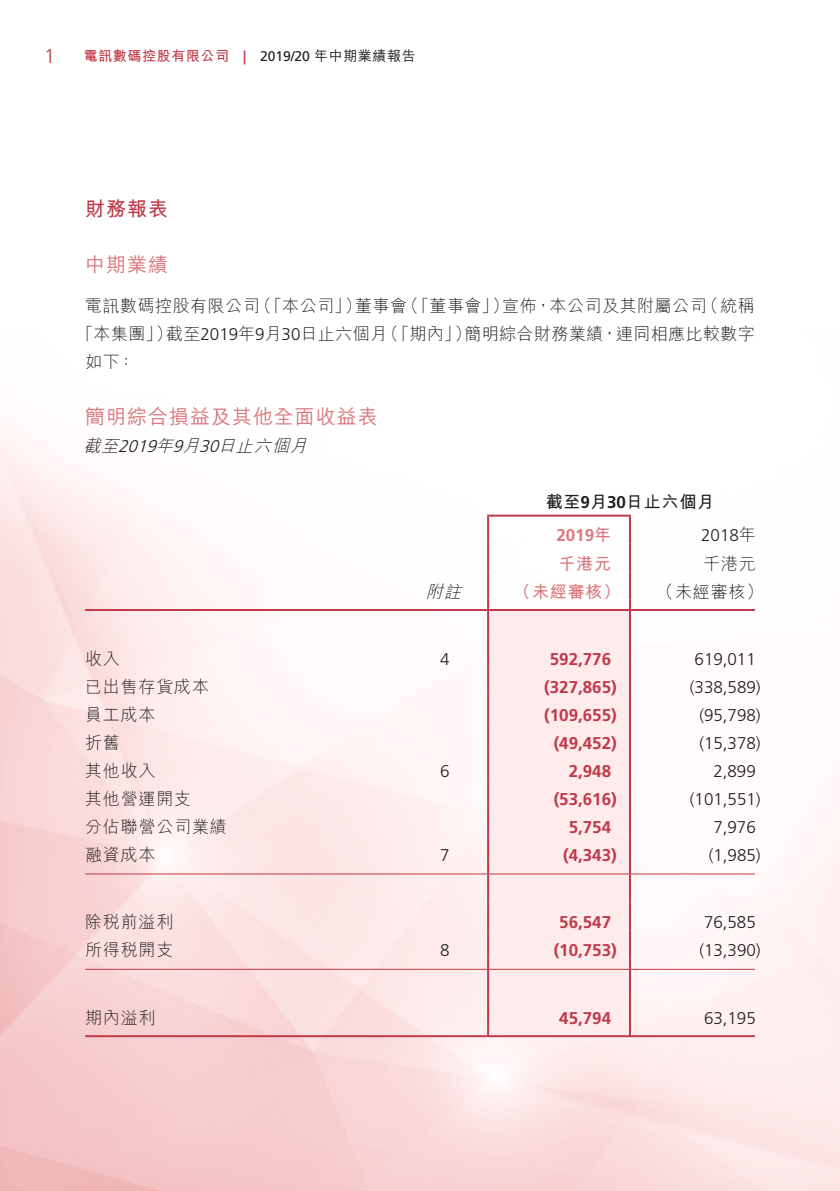
<style>
.page{position:relative;width:840px;height:1191px;background:#fff}
.page>*{position:absolute;margin:0;border:0;box-sizing:border-box;transform-origin:0 0}
.Heading_2{font:500 20px "M Hei HK";letter-spacing:.05em;color:#da787d}
.Heading_1{font:700 20px "M Hei HK";color:#bf3a4a}
.t1{font:300 20px "Frutiger LT Std";color:#bf3a4a}
.Body_Text{font:300 17px/28px "M Hei HK";letter-spacing:.04em;color:#231f20}
.Body_Text-2{font:300 17px "Frutiger LT Std";color:#231f20}
.Body_Text-3{font:700 17px "Frutiger LT Std";color:#bf3a4a}
.Body_Text-4{font:300 17px "M Hei HK";letter-spacing:.02em;color:#231f20}
.Body_Text-5{font:italic 300 17px "M Hei HK";color:#231f20}
.Body_Text-6{font:700 17px "M Hei HK";letter-spacing:.05em;color:#231f20}
.Body_Text-7{font:700 17px "M Hei HK";letter-spacing:.05em;color:#da787d}
.Body_Text-8{font:italic 300 17px "Frutiger LT Std";color:#231f20}
.Body_Text-9{font:700 17px "Frutiger LT Std";color:#da787d}
.t2{font:14px "Frutiger LT Std";letter-spacing:-.005em;color:#231f20}
.t3{font:700 14px "M Hei HK";letter-spacing:.045em;color:#bf3a4a}
.t4{font:700 14px "Frutiger LT Std";color:#bf3a4a}
.s1{font-family:"M Hei HK";font-weight:500}
.s2{font-family:"Frutiger LT Std"}
.s3{font-family:"M Hei HK"}
</style>
<div class="page">
<img style="left:0;top:438px;width:839px;height:753px">
<div style="left:489px;top:611px;width:139px;height:424px;background:#feebec"></div>
<hr style="left:487px;top:611px;width:2px;height:28px;background:#bf3a4a">
<hr style="left:628px;top:611px;width:2px;height:28px;background:#bf3a4a">
<hr style="left:487px;top:514px;width:143px;height:2px;background:#bf3a4a">
<hr style="left:487px;top:516px;width:2px;height:27px;background:#bf3a4a">
<hr style="left:628px;top:516px;width:2px;height:27px;background:#bf3a4a">
<hr style="left:487px;top:543px;width:2px;height:28px;background:#bf3a4a">
<hr style="left:628px;top:543px;width:2px;height:28px;background:#bf3a4a">
<hr style="left:487px;top:571px;width:2px;height:28px;background:#bf3a4a">
<hr style="left:628px;top:571px;width:2px;height:28px;background:#bf3a4a">
<svg style="left:487px;top:863px;width:2px;height:11px"></svg>
<svg style="left:628px;top:863px;width:2px;height:11px"></svg>
<svg style="left:487px;top:958px;width:2px;height:11px"></svg>
<svg style="left:628px;top:958px;width:2px;height:11px"></svg>
<svg style="left:487px;top:1025px;width:2px;height:12px"></svg>
<svg style="left:628px;top:1025px;width:2px;height:12px"></svg>
<svg style="left:487px;top:599px;width:2px;height:12px"></svg>
<svg style="left:628px;top:599px;width:2px;height:12px"></svg>
<hr style="left:628px;top:639px;width:2px;height:28px;background:#bf3a4a">
<hr style="left:628px;top:667px;width:2px;height:28px;background:#bf3a4a">
<hr style="left:628px;top:695px;width:2px;height:28px;background:#bf3a4a">
<hr style="left:628px;top:723px;width:2px;height:28px;background:#bf3a4a">
<hr style="left:628px;top:751px;width:2px;height:28px;background:#bf3a4a">
<hr style="left:628px;top:779px;width:2px;height:28px;background:#bf3a4a">
<hr style="left:628px;top:807px;width:2px;height:28px;background:#bf3a4a">
<hr style="left:628px;top:835px;width:2px;height:28px;background:#bf3a4a">
<hr style="left:628px;top:874px;width:2px;height:28px;background:#bf3a4a">
<hr style="left:628px;top:902px;width:2px;height:28px;background:#bf3a4a">
<hr style="left:628px;top:930px;width:2px;height:28px;background:#bf3a4a">
<hr style="left:628px;top:969px;width:2px;height:28px;background:#bf3a4a">
<hr style="left:628px;top:997px;width:2px;height:28px;background:#bf3a4a">
<hr style="left:487px;top:639px;width:2px;height:28px;background:#bf3a4a">
<hr style="left:487px;top:667px;width:2px;height:28px;background:#bf3a4a">
<hr style="left:487px;top:695px;width:2px;height:28px;background:#bf3a4a">
<hr style="left:487px;top:723px;width:2px;height:28px;background:#bf3a4a">
<hr style="left:487px;top:751px;width:2px;height:28px;background:#bf3a4a">
<hr style="left:487px;top:779px;width:2px;height:28px;background:#bf3a4a">
<hr style="left:487px;top:807px;width:2px;height:28px;background:#bf3a4a">
<hr style="left:487px;top:835px;width:2px;height:28px;background:#bf3a4a">
<hr style="left:487px;top:874px;width:2px;height:28px;background:#bf3a4a">
<hr style="left:487px;top:902px;width:2px;height:28px;background:#bf3a4a">
<hr style="left:487px;top:930px;width:2px;height:28px;background:#bf3a4a">
<hr style="left:487px;top:969px;width:2px;height:28px;background:#bf3a4a">
<hr style="left:487px;top:997px;width:2px;height:28px;background:#bf3a4a">
<hr style="left:85px;top:609px;width:318px;height:2px;background:#bf3a4a">
<hr style="left:403px;top:609px;width:84px;height:2px;background:#bf3a4a">
<hr style="left:489px;top:609px;width:139px;height:2px;background:#bf3a4a">
<hr style="left:630px;top:609px;width:124px;height:2px;background:#bf3a4a">
<hr style="left:85px;top:873px;width:318px;height:1px;background:#bf3a4a">
<hr style="left:403px;top:873px;width:84px;height:1px;background:#bf3a4a">
<hr style="left:489px;top:873px;width:139px;height:1px;background:#bf3a4a">
<hr style="left:630px;top:873px;width:124px;height:1px;background:#bf3a4a">
<hr style="left:85px;top:968px;width:318px;height:1px;background:#bf3a4a">
<hr style="left:403px;top:968px;width:84px;height:1px;background:#bf3a4a">
<hr style="left:489px;top:968px;width:139px;height:1px;background:#bf3a4a">
<hr style="left:630px;top:968px;width:124px;height:1px;background:#bf3a4a">
<hr style="left:85px;top:1035px;width:318px;height:2px;background:#bf3a4a">
<hr style="left:403px;top:1035px;width:84px;height:2px;background:#bf3a4a">
<hr style="left:489px;top:1035px;width:139px;height:2px;background:#bf3a4a">
<hr style="left:630px;top:1035px;width:124px;height:2px;background:#bf3a4a">
<p class="t1" style="left:44px;top:45px;width:13px">1</p>
<p class="t3" style="left:84px;top:46px;width:147px">電訊數碼控股有限公司</p>
<p class="t4" style="left:243px;top:48px;width:5px">|</p>
<p class="t2" style="left:260px;top:48px;width:157px">2019/20 <span class="s1">年中期業績報告</span></p>
<p class="Heading_1" style="left:85px;top:194px;width:84px">財務報表</p>
<p class="Heading_2" style="left:85px;top:250px;width:84px">中期業績</p>
<p class="Body_Text" style="left:254px;top:291px;width:109px">（「本公司」）</p>
<p class="Body_Text" style="left:402px;top:291px;width:109px">（「董事會」）</p>
<p class="Body_Text" style="left:701px;top:291px;width:55px">（統稱</p>
<p class="Body_Text" style="left:502px;top:291px;width:206px">宣佈，本公司及其附屬公司</p>
<p class="Body_Text" style="left:355px;top:291px;width:54px">董事會</p>
<p class="Body_Text" style="left:85px;top:291px;width:176px">電訊數碼控股有限公司</p>
<p class="Body_Text" style="left:85px;top:319px;width:89px;text-indent:-8px">「本集團」）如下：</p>
<p class="Heading_2" style="left:85px;top:402px;width:294px">簡明綜合損益及其他全面收益表</p>
<p class="Body_Text-5" style="left:218px;top:437px;width:94px">日止六個月</p>
<p class="Body_Text-4" style="left:166px;top:325px;width:222px">截至<span class="s2">2019</span>年月<span class="s2">9 30</span>日止六個月</p>
<p class="Body_Text-5" style="left:156px;top:437px;width:23px">年</p>
<p class="Body_Text-5" style="left:83px;top:437px;width:41px">截至</p>
<p class="Body_Text-5" style="left:173px;top:437px;width:32px">月<span class="s2">9</span></p>
<p class="Body_Text-8" style="left:118px;top:436px;width:44px">2019</p>
<p class="Body_Text-8" style="left:199px;top:436px;width:26px">30</p>
<p class="Body_Text" style="left:381px;top:319px;width:91px">（「期內」）</p>
<p class="Body_Text-4" style="left:464px;top:325px;width:291px">簡明綜合財務業績，連同相應比較數字</p>
<p class="Body_Text-5" style="left:425px;top:582px;width:41px">附註</p>
<p class="Body_Text-6" style="left:545px;top:489px;width:170px">截至月<span class="s2">9 30</span>日止六個月</p>
<p class="Body_Text-2" style="left:700px;top:526px;width:56px">2018<span class="s3">年</span></p>
<p class="Body_Text-9" style="left:556px;top:525px;width:56px">2019<span class="s3">年</span></p>
<p class="Body_Text-7" style="left:558px;top:551px;width:54px">千港元</p>
<p class="Body_Text-7" style="left:513px;top:579px;width:108px">（未經審核）</p>
<p class="Body_Text" style="left:702px;top:549px;width:54px">千港元</p>
<p class="Body_Text" style="left:656px;top:577px;width:108px">（未經審核(</p>
<p class="Body_Text" style="left:85px;top:644px;width:36px">收入</p>
<p class="Body_Text-2" style="left:440px;top:649px;width:11px">4</p>
<p class="Body_Text-3" style="left:549px;top:649px;width:63px">592,776</p>
<p class="Body_Text-2" style="left:694px;top:649px;width:63px">619,011</p>
<p class="Body_Text" style="left:85px;top:672px;width:125px">已出售存貨成本</p>
<p class="Body_Text-3" style="left:544px;top:677px;width:74px">)327,865(</p>
<p class="Body_Text-2" style="left:689px;top:677px;width:72px">)338,589(</p>
<p class="Body_Text" style="left:85px;top:700px;width:72px">員工成本</p>
<p class="Body_Text-3" style="left:544px;top:705px;width:74px">)109,655(</p>
<p class="Body_Text-2" style="left:699px;top:705px;width:63px">)95,798(</p>
<p class="Body_Text" style="left:85px;top:728px;width:36px">折舊</p>
<p class="Body_Text-3" style="left:553px;top:733px;width:65px">)49,452(</p>
<p class="Body_Text-2" style="left:699px;top:733px;width:63px">)15,378(</p>
<p class="Body_Text" style="left:85px;top:756px;width:72px">其他收入</p>
<p class="Body_Text-2" style="left:440px;top:761px;width:11px">6</p>
<p class="Body_Text-3" style="left:568px;top:761px;width:44px">2,948</p>
<p class="Body_Text-2" style="left:713px;top:761px;width:44px">2,899</p>
<p class="Body_Text" style="left:85px;top:784px;width:108px">其他營運開支</p>
<p class="Body_Text-3" style="left:553px;top:789px;width:65px">)53,616(</p>
<p class="Body_Text-2" style="left:689px;top:789px;width:72px">)101,551(</p>
<p class="Body_Text" style="left:85px;top:812px;width:143px">分佔聯營公司業績</p>
<p class="Body_Text-3" style="left:568px;top:817px;width:44px">5,754</p>
<p class="Body_Text-2" style="left:713px;top:817px;width:44px">7,976</p>
<p class="Body_Text" style="left:85px;top:840px;width:72px">融資成本</p>
<p class="Body_Text-2" style="left:440px;top:845px;width:11px">7</p>
<p class="Body_Text-3" style="left:562px;top:845px;width:55px">)4,343(</p>
<p class="Body_Text-2" style="left:708px;top:845px;width:53px">)1,985(</p>
<p class="Body_Text" style="left:85px;top:907px;width:90px">除稅前溢利</p>
<p class="Body_Text-3" style="left:559px;top:912px;width:53px">56,547</p>
<p class="Body_Text-2" style="left:703px;top:912px;width:53px">76,585</p>
<p class="Body_Text" style="left:85px;top:935px;width:90px">所得稅開支</p>
<p class="Body_Text-2" style="left:440px;top:940px;width:11px">8</p>
<p class="Body_Text-3" style="left:553px;top:940px;width:65px">)10,753(</p>
<p class="Body_Text-2" style="left:699px;top:940px;width:63px">)13,390(</p>
<p class="Body_Text" style="left:85px;top:1003px;width:72px">期內溢利</p>
<p class="Body_Text-3" style="left:559px;top:1007px;width:53px">45,794</p>
<p class="Body_Text-2" style="left:703px;top:1008px;width:53px">63,195</p>
</div>
